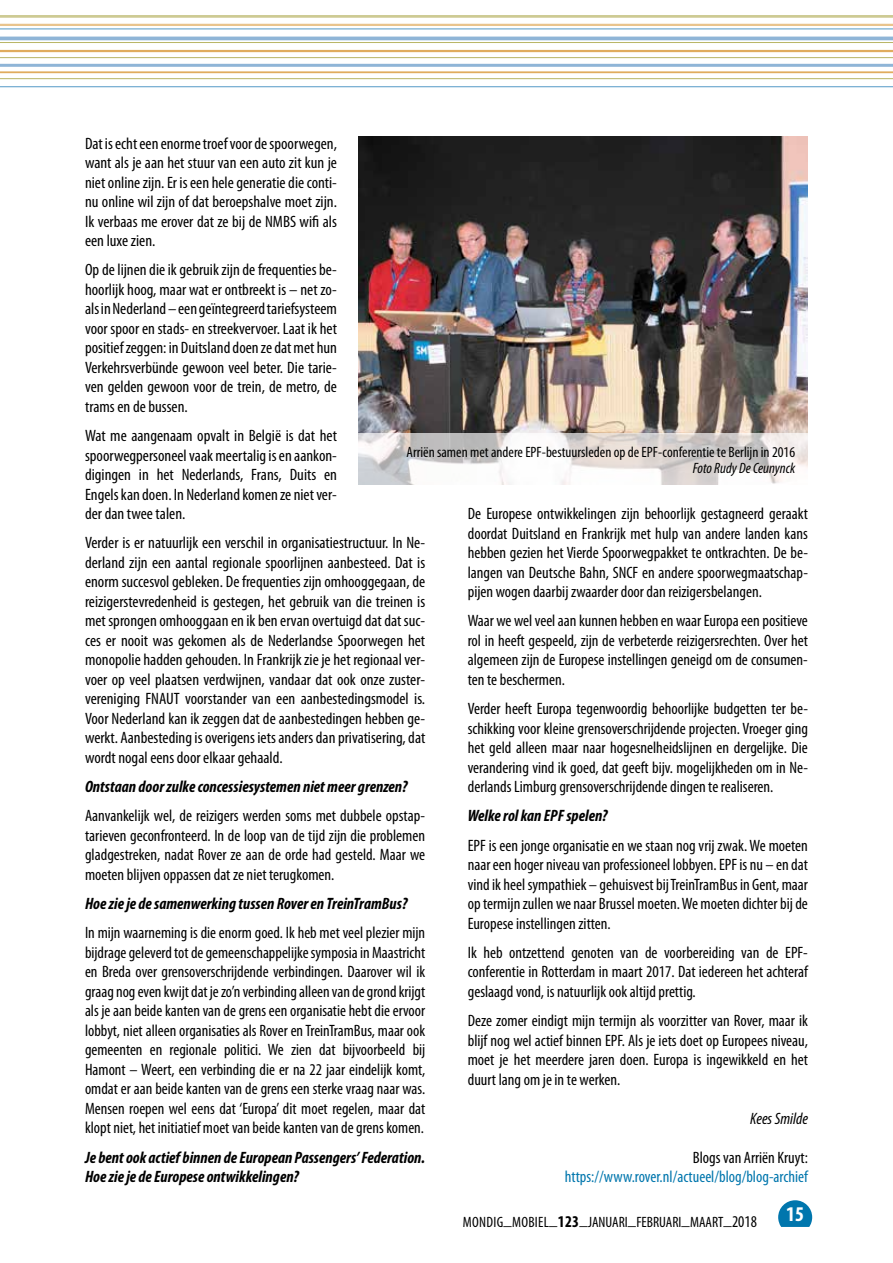
<style>
.page{position:relative;width:893px;height:1263px;background:#fff}
.page>*{position:absolute;margin:0;border:0;box-sizing:border-box;transform-origin:0 0}
.t1{font:700 condensed 21px "Myriad Pro";color:#fff}
.t2{font:condensed 16.5px/19.5px "Myriad Pro";color:#000;text-align:justify}
.t3{font:italic 700 condensed 16.5px/19.5px "Myriad Pro";color:#000}
.t4{font:condensed 16.5px "Myriad Pro";color:#0076ad}
.t5{font:italic condensed 16.5px "Myriad Pro";color:#000}
.t6{font:condensed 15px "Myriad Pro";color:#000}
.t7{font:condensed 15px "Myriad Pro";color:#000}
.t8{font:italic condensed 15px "Myriad Pro";color:#000}
.s1{font-size:16.5px}
.s2{font-weight:700;font-size:16.5px}
</style>
<div class="page">
<svg style="left:778px;top:1200px;width:34px;height:27px"></svg>
<hr style="left:0;top:15px;width:893px;height:3px;background:#cdca93">
<hr style="left:0;top:24px;width:893px;height:2px;background:#e9c48d">
<hr style="left:0;top:29px;width:893px;height:1px;background:#5499c6">
<hr style="left:0;top:86px;width:893px;height:1px;background:#5499c6">
<hr style="left:0;top:57px;width:893px;height:1px;background:#b8b565">
<hr style="left:0;top:42px;width:893px;height:1px;background:#b8b565">
<hr style="left:0;top:78px;width:893px;height:1px;background:#b8b565">
<hr style="left:0;top:50px;width:893px;height:2px;background:#e0ac5e">
<hr style="left:0;top:71px;width:893px;height:2px;background:#e0ac5e">
<hr style="left:0;top:37px;width:893px;height:3px;background:#8fb5d7">
<hr style="left:0;top:64px;width:893px;height:3px;background:#8fb5d7">
<img style="left:358px;top:136px;width:450px;height:298px">
<svg style="left:358px;top:434px;width:450px;height:51px"></svg>
<p class="t2" style="left:85px;top:133px;width:253px">Dat is echt een enorme troef voor de spoorwegen, want als je aan het stuur van een auto zit kun je niet online zijn. Er is een hele generatie die conti&shy;nu online wil zijn of dat beroepshalve moet zijn.<br>Ik verbaas me erover dat ze bij de NMBS wifi als een luxe zien.</p>
<p class="t2" style="left:85px;top:260px;width:253px">Op de lijnen die ik gebruik zijn de frequenties be&shy;hoorlijk hoog, maar wat er ontbreekt is – net zo&shy;als in Nederland – een geïntegreerd tariefsysteem voor spoor en stads- en streekvervoer. Laat ik het positief zeggen: in Duitsland doen ze dat met hun Verkehrsverbünde gewoon veel beter. Die tarie&shy;ven gelden gewoon voor de trein, de metro, de trams en de bussen.</p>
<p class="t2" style="left:85px;top:426px;width:253px">Wat me aangenaam opvalt in België is dat het spoorwegpersoneel vaak meertalig is en aankon&shy;digingen in het Nederlands, Frans, Duits en Engels kan doen. In Nederland komen ze niet ver&shy;der dan twee talen.</p>
<p class="t2" style="left:85px;top:533px;width:342px">Verder is er natuurlijk een verschil in organisatiestructuur. In Ne&shy;derland zijn een aantal regionale spoorlijnen aanbesteed. Dat is enorm succesvol gebleken. De frequenties zijn omhooggegaan, de reizigerstevredenheid is gestegen, het gebruik van die treinen is met sprongen omhooggaan en ik ben ervan overtuigd dat dat suc&shy;ces er nooit was gekomen als de Nederlandse Spoorwegen het monopolie hadden gehouden. In Frankrijk zie je het regionaal ver&shy;voer op veel plaatsen verdwijnen, vandaar dat ook onze zuster&shy;vereniging FNAUT voorstander van een aanbestedingsmodel is.<br>Voor Nederland kan ik zeggen dat de aanbestedingen hebben ge&shy;werkt. Aanbesteding is overigens iets anders dan privatisering, dat wordt nogal eens door elkaar gehaald.</p>
<p class="t3" style="left:85px;top:776px;width:324px">Ontstaan door zulke concessiesystemen niet meer grenzen?</p>
<p class="t2" style="left:85px;top:806px;width:342px">Aanvankelijk wel, de reizigers werden soms met dubbele opstap&shy;tarieven geconfronteerd. In de loop van de tijd zijn die problemen gladgestreken, nadat Rover ze aan de orde had gesteld. Maar we moeten blijven oppassen dat ze niet terugkomen.</p>
<p class="t3" style="left:85px;top:893px;width:324px">Hoe zie je de samenwerking tussen Rover en TreinTramBus?</p>
<p class="t2" style="left:85px;top:923px;width:342px">In mijn waarneming is die enorm goed. Ik heb met veel plezier mijn bijdrage geleverd tot de gemeenschappelijke symposia in Maastricht en Breda over grensoverschrijdende verbindingen. Daarover wil ik graag nog even kwijt dat je zo’n verbinding alleen van de grond krijgt als je aan beide kanten van de grens een organisatie hebt die ervoor lobbyt, niet alleen organisaties als Rover en TreinTramBus, maar ook gemeenten en regionale politici. We zien dat bijvoorbeeld bij Hamont – Weert, een verbinding die er na 22 jaar eindelijk komt, omdat er aan beide kanten van de grens een sterke vraag naar was.<br>Mensen roepen wel eens dat ‘Europa’ dit moet regelen, maar dat klopt niet, het initiatief moet van beide kanten van de grens komen.</p>
<p class="t3" style="left:85px;top:1147px;width:342px">Je bent ook actief binnen de European Passengers’ Federation.<br>Hoe zie je de Europese ontwikkelingen?</p>
<p class="t6" style="left:407px;top:443px;width:390px">Arriën samen met andere EPF-bestuursleden op de EPF-conferentie te Berlijn in 2016</p>
<p class="t8" style="left:693px;top:459px;width:104px">Foto Rudy De Ceunynck</p>
<p class="t2" style="left:468px;top:504px;width:342px">De Europese ontwikkelingen zijn behoorlijk gestagneerd geraakt doordat Duitsland en Frankrijk met hulp van andere landen kans hebben gezien het Vierde Spoorwegpakket te ontkrachten. De be&shy;langen van Deutsche Bahn, SNCF en andere spoorwegmaatschap&shy;pijen wogen daarbij zwaarder door dan reizigersbelangen.</p>
<p class="t2" style="left:468px;top:611px;width:342px">Waar we wel veel aan kunnen hebben en waar Europa een positieve rol in heeft gespeeld, zijn de verbeterde reizigersrechten. Over het algemeen zijn de Europese instellingen geneigd om de consumen&shy;ten te beschermen.</p>
<p class="t2" style="left:468px;top:699px;width:342px">Verder heeft Europa tegenwoordig behoorlijke budgetten ter be&shy;schikking voor kleine grensoverschrijdende projecten. Vroeger ging het geld alleen maar naar hogesnelheidslijnen en dergelijke. Die verandering vind ik goed, dat geeft bijv. mogelijkheden om in Ne&shy;derlands Limburg grensoverschrijdende dingen te realiseren.</p>
<p class="t3" style="left:468px;top:806px;width:141px">Welke rol kan EPF spelen?</p>
<p class="t2" style="left:468px;top:835px;width:342px">EPF is een jonge organisatie en we staan nog vrij zwak. We moeten naar een hoger niveau van professioneel lobbyen. EPF is nu – en dat vind ik heel sympathiek – gehuisvest bij TreinTramBus in Gent, maar op termijn zullen we naar Brussel moeten. We moeten dichter bij de Europese instellingen zitten.</p>
<p class="t2" style="left:468px;top:942px;width:342px">Ik heb ontzettend genoten van de voorbereiding van de EPF&shy;conferentie in Rotterdam in maart 2017. Dat iedereen het achteraf geslaagd vond, is natuurlijk ook altijd prettig.</p>
<p class="t2" style="left:468px;top:1011px;width:342px">Deze zomer eindigt mijn termijn als voorzitter van Rover, maar ik blijf nog wel actief binnen EPF. Als je iets doet op Europees niveau, moet je het meerdere jaren doen. Europa is ingewikkeld en het duurt lang om je in te werken.</p>
<p class="t5" style="left:750px;top:1108px;width:59px">Kees Smilde</p>
<p class="t2" style="left:693px;top:1147px;width:117px">Blogs van Arriën Kruyt:</p>
<p class="t4" style="left:565px;top:1167px;width:245px">https://www.rover.nl/actueel/blog/blog-archief</p>
<p class="t7" style="left:463px;top:1213px;width:296px">MONDIG<span class="s1">_</span>MOBIEL<span class="s1">_</span><span class="s2">123</span><span class="s1">_</span>JANUARI<span class="s1">_</span>FEBRUARI<span class="s1">_</span>MAART<span class="s1">_2018</span></p>
<p class="t1" style="left:786px;top:1201px;width:19px">15</p>
</div>
